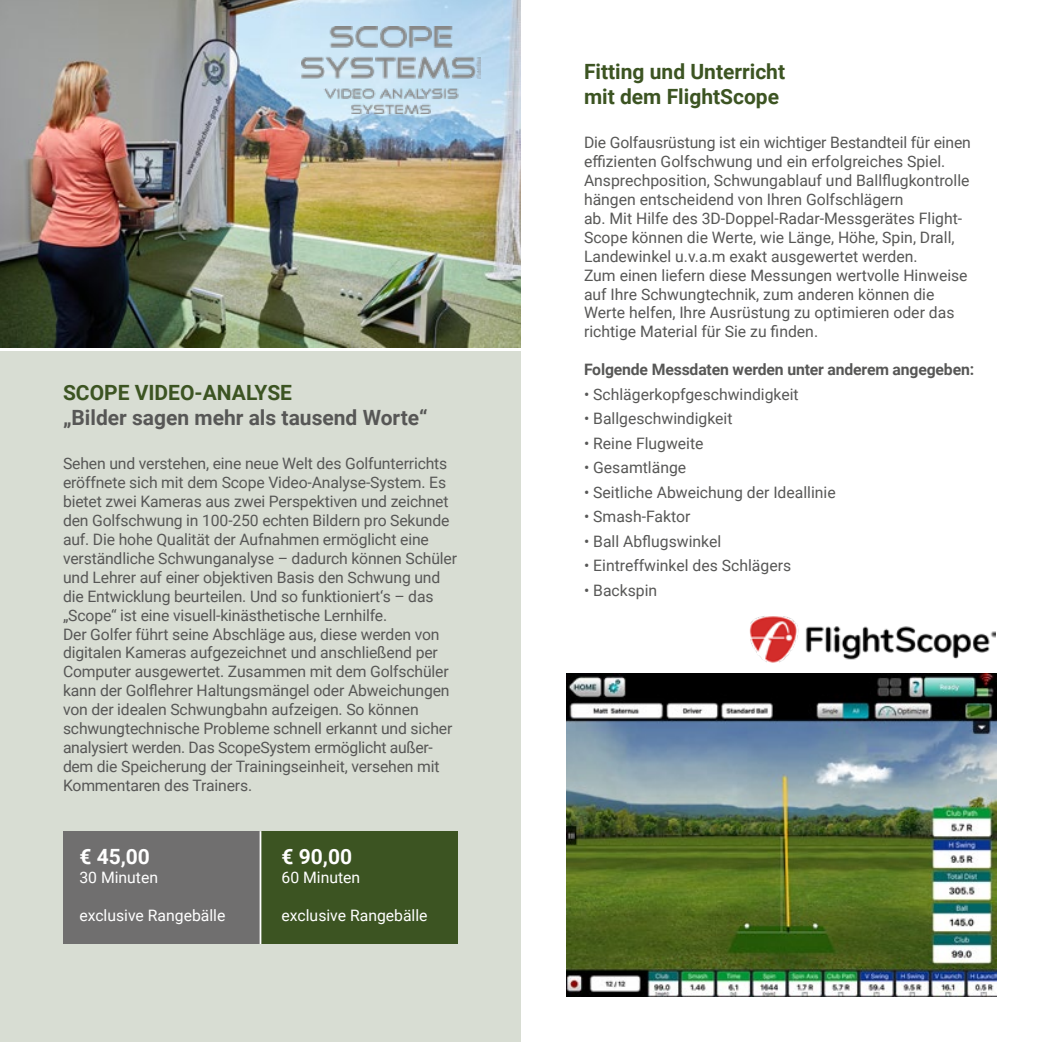
<style>
.page{position:relative;width:1042px;height:1042px;background:#fff}
.page>*{position:absolute;margin:0;border:0;box-sizing:border-box;transform-origin:0 0}
.t1{font:700 21px/25.2px "Roboto";color:#3c5422}
.t2{font:700 21px "Roboto";color:#575756}
.t3{font:700 21px "Roboto";color:#fff}
.t4{font:15.75px/18.9px "Roboto";letter-spacing:-.01em;color:#575756}
.t5{font:15.75px "Roboto";color:#fff}
.t6{font:700 15.75px "Roboto";letter-spacing:-.01em;color:#575756}
</style>
<div class="page">
<div style="left:0;top:351px;width:521px;height:691px;background:#d8ddd3"></div>
<img style="left:0;top:0;width:521px;height:347px">
<img style="left:301px;top:26px;width:180px;height:87px">
<div style="left:63px;top:831px;width:197px;height:113px;background:#706f6f"></div>
<div style="left:260px;top:831px;width:198px;height:113px;background:#3c5422"></div>
<hr style="left:260px;top:831px;width:1px;height:113px;background:#fff">
<img style="left:566px;top:673px;width:430px;height:323px">
<img style="left:750px;top:616px;width:245px;height:46px">
<h1 class="t1" style="left:63px;top:379px;width:231px">SCOPE VIDEO-ANALYSE</h1>
<h1 class="t2" style="left:63px;top:403px;width:366px">„Bilder sagen mehr als tausend Worte“</h1>
<p class="t4" style="left:63px;top:454px;width:395px">Sehen und verstehen, eine neue Welt des Golfunterrichts eröffnete sich mit dem Scope Video-Analyse-System. Es bietet zwei Kameras aus zwei Perspektiven und zeichnet den Golfschwung in 100-250 echten Bildern pro Sekunde auf. Die hohe Qualität der Aufnahmen ermöglicht eine verständliche Schwunganalyse – dadurch können Schüler und Lehrer auf einer objektiven Basis den Schwung und die Entwicklung beurteilen. Und so funktioniert‘s – das „Scope“ ist eine visuell-kinästhetische Lernhilfe.<br>Der Golfer führt seine Abschläge aus, diese werden von digitalen Kameras aufgezeichnet und anschließend per Computer ausgewertet. Zusammen mit dem Golfschüler kann der Golflehrer Haltungsmängel oder Abweichungen von der idealen Schwungbahn aufzeigen. So können schwungtechnische Probleme schnell erkannt und sicher analysiert werden. Das ScopeSystem ermöglicht außer&shy;dem die Speicherung der Trainingseinheit, versehen mit Kommentaren des Trainers.</p>
<h1 class="t3" style="left:79px;top:842px;width:72px">€ 45,00</h1>
<p class="t5" style="left:79px;top:866px;width:80px">30 Minuten</p>
<p class="t5" style="left:79px;top:904px;width:148px">exclusive Rangebälle</p>
<h1 class="t3" style="left:282px;top:842px;width:72px">€ 90,00</h1>
<p class="t5" style="left:282px;top:866px;width:80px">60 Minuten</p>
<p class="t5" style="left:282px;top:904px;width:148px">exclusive Rangebälle</p>
<h1 class="t1" style="left:584px;top:58px;width:203px">Fitting und Unterricht mit dem FlightScope</h1>
<p class="t4" style="left:584px;top:133px;width:388px">Die Golfausrüstung ist ein wichtiger Bestandteil für einen effizienten Golfschwung und ein erfolgreiches Spiel.<br>Ansprechposition, Schwungablauf und Ballflugkontrolle hängen entscheidend von Ihren Golfschlägern<br>ab. Mit Hilfe des 3D-Doppel-Radar-Messgerätes Flight-Scope können die Werte, wie Länge, Höhe, Spin, Drall, Landewinkel u.v.a.m exakt ausgewertet werden.<br>Zum einen liefern diese Messungen wertvolle Hinweise auf Ihre Schwungtechnik, zum anderen können die Werte helfen, Ihre Ausrüstung zu optimieren oder das richtige Material für Sie zu finden.</p>
<p class="t6" style="left:584px;top:358px;width:392px">Folgende Messdaten werden unter anderem angegeben:</p>
<p class="t4" style="left:584px;top:384px;width:216px">• Schlägerkopfgeschwindigkeit</p>
<p class="t4" style="left:584px;top:408px;width:150px">• Ballgeschwindigkeit</p>
<p class="t4" style="left:584px;top:433px;width:121px">• Reine Flugweite</p>
<p class="t4" style="left:584px;top:457px;width:104px">• Gesamtlänge</p>
<p class="t4" style="left:584px;top:482px;width:253px">• Seitliche Abweichung der Ideallinie</p>
<p class="t4" style="left:584px;top:507px;width:108px">• Smash-Faktor</p>
<p class="t4" style="left:584px;top:531px;width:139px">• Ball Abflugswinkel</p>
<p class="t4" style="left:584px;top:556px;width:209px">• Eintreffwinkel des Schlägers</p>
<p class="t4" style="left:584px;top:580px;width:75px">• Backspin</p>
</div>
